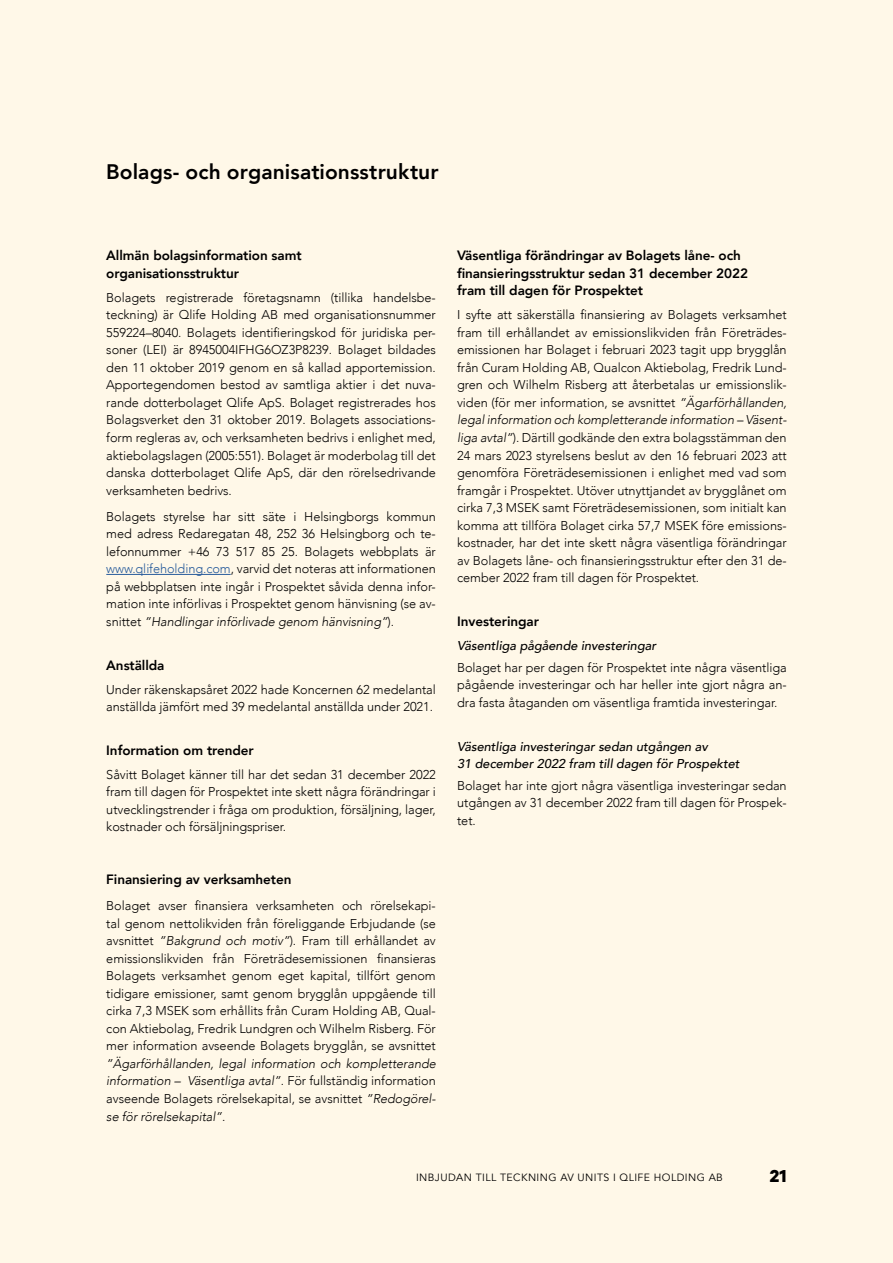
<style>
.page{position:relative;width:893px;height:1263px;background:#fff8e8}
.page>*{position:absolute;margin:0;border:0;box-sizing:border-box;transform-origin:0 0}
.t1{font:800 21px "Avenir";letter-spacing:.005em;color:#000}
.t2{font:700 19.5px "Calibre";color:#000}
.t3{font:800 13.5px/17.5px "Avenir";letter-spacing:-.005em;color:#000}
.t4{font:300 12.75px/17.5px "Avenir";letter-spacing:-.005em;color:#000;text-align:justify}
.t5{font:italic 300 12.75px/17.5px "Avenir";letter-spacing:-.005em;color:#000;text-align:justify}
.t6{font:italic 500 12.75px/17.5px "Avenir";color:#000}
.t7{font:10.5px "Avenir";letter-spacing:.04em;color:#000}
.s1{color:#275b9b}
.s2{font-style:italic}
.s3{font-style:normal}
</style>
<div class="page">
<hr style="left:106px;top:574px;width:125px;height:1px;background:#275b9b">
<h1 class="t1" style="left:106px;top:155px;width:334px">Bolags- och organisationsstruktur</h1>
<p class="t3" style="left:106px;top:247px;width:197px">Allmän bolagsinformation samt organisationsstruktur</p>
<p class="t4" style="left:106px;top:288px;width:331px">Bolagets registrerade företagsnamn (tillika handelsbe&shy;teckning) är Qlife Holding AB med organisationsnummer 559224–8040. Bolagets identifieringskod för juridiska per&shy;soner (LEI) är 8945004IFHG6OZ3P8239. Bolaget bildades den 11 oktober 2019 genom en så kallad apportemission.<br>Apportegendomen bestod av samtliga aktier i det nuva&shy;rande dotterbolaget Qlife ApS. Bolaget registrerades hos Bolagsverket den 31 oktober 2019. Bolagets associations&shy;form regleras av, och verksamheten bedrivs i enlighet med, aktiebolagslagen (2005:551). Bolaget är moderbolag till det danska dotterbolaget Qlife ApS, där den rörelsedrivande verksamheten bedrivs.</p>
<p class="t4" style="left:106px;top:508px;width:331px">Bolagets styrelse har sitt säte i Helsingborgs kommun med adress Redaregatan 48, 252 36 Helsingborg och te&shy;lefonnummer +46 73 517 85 25. Bolagets webbplats är <span class="s1">www.qlifeholding.com</span>, varvid det noteras att informationen på webbplatsen inte ingår i Prospektet såvida denna infor&shy;mation inte införlivas i Prospektet genom hänvisning (se av&shy;snittet <span class="s2">”Handlingar införlivade genom hänvisning”</span>).</p>
<p class="t3" style="left:106px;top:656px;width:60px">Anställda</p>
<p class="t4" style="left:106px;top:680px;width:331px">Under räkenskapsåret 2022 hade Koncernen 62 medelantal anställda jämfört med 39 medelantal anställda under 2021.</p>
<p class="t3" style="left:106px;top:741px;width:149px">Information om trender</p>
<p class="t4" style="left:106px;top:765px;width:331px">Såvitt Bolaget känner till har det sedan 31 december 2022 fram till dagen för Prospektet inte skett några förändringar i utvecklingstrender i fråga om produktion, försäljning, lager, kostnader och försäljningspriser.</p>
<p class="t3" style="left:106px;top:870px;width:187px">Finansiering av verksamheten</p>
<p class="t4" style="left:106px;top:897px;width:331px">Bolaget avser finansiera verksamheten och rörelsekapi&shy;tal genom nettolikviden från föreliggande Erbjudande (se avsnittet <span class="s2">”Bakgrund och motiv”</span>). Fram till erhållandet av emissionslikviden från Företrädesemissionen finansieras Bolagets verksamhet genom eget kapital, tillfört genom tidigare emissioner, samt genom brygglån uppgående till cirka 7,3 MSEK som erhållits från Curam Holding AB, Qual&shy;con Aktiebolag, Fredrik Lundgren och Wilhelm Risberg. För mer information avseende Bolagets brygglån, se avsnittet</p>
<p class="t5" style="left:106px;top:1055px;width:331px">”Ägarförhållanden, legal information och kompletterande information – Väsentliga avtal”<span class="s3">. För fullständig information avseende Bolagets rörelsekapital, se avsnittet</span> ”Redogörel&shy;se för rörelsekapital”<span class="s3">.</span></p>
<p class="t3" style="left:457px;top:247px;width:292px">Väsentliga förändringar av Bolagets låne- och finansieringsstruktur sedan 31 december 2022 fram till dagen för Prospektet</p>
<p class="t4" style="left:457px;top:306px;width:331px">I syfte att säkerställa finansiering av Bolagets verksamhet fram till erhållandet av emissionslikviden från Företrädes&shy;emissionen har Bolaget i februari 2023 tagit upp brygglån från Curam Holding AB, Qualcon Aktiebolag, Fredrik Lund&shy;gren och Wilhelm Risberg att återbetalas ur emissionslik&shy;viden (för mer information, se avsnittet <span class="s2">”Ägarförhållanden, legal information och kompletterande information – Väsent&shy;liga avtal”</span>). Därtill godkände den extra bolagsstämman den 24 mars 2023 styrelsens beslut av den 16 februari 2023 att genomföra Företrädesemissionen i enlighet med vad som framgår i Prospektet. Utöver utnyttjandet av brygglånet om cirka 7,3 MSEK samt Företrädesemissionen, som initialt kan komma att tillföra Bolaget cirka 57,7 MSEK före emissions&shy;kostnader, har det inte skett några väsentliga förändringar av Bolagets låne- och finansieringsstruktur efter den 31 de&shy;cember 2022 fram till dagen för Prospektet.</p>
<p class="t3" style="left:457px;top:613px;width:83px">Investeringar</p>
<p class="t6" style="left:457px;top:637px;width:201px">Väsentliga pågående investeringar</p>
<p class="t4" style="left:457px;top:659px;width:331px">Bolaget har per dagen för Prospektet inte några väsentliga pågående investeringar och har heller inte gjort några an&shy;dra fasta åtaganden om väsentliga framtida investeringar.</p>
<p class="t6" style="left:457px;top:737px;width:284px">Väsentliga investeringar sedan utgången av<br>31 december 2022 fram till dagen för Prospektet</p>
<p class="t4" style="left:457px;top:777px;width:331px">Bolaget har inte gjort några väsentliga investeringar sedan utgången av 31 december 2022 fram till dagen för Prospek&shy;tet.</p>
<p class="t7" style="left:416px;top:1171px;width:308px">INBJUDAN TILL TECKNING AV UNITS I QLIFE HOLDING AB</p>
<h2 class="t2" style="left:770px;top:1164px;width:18px">21</h2>
</div>
